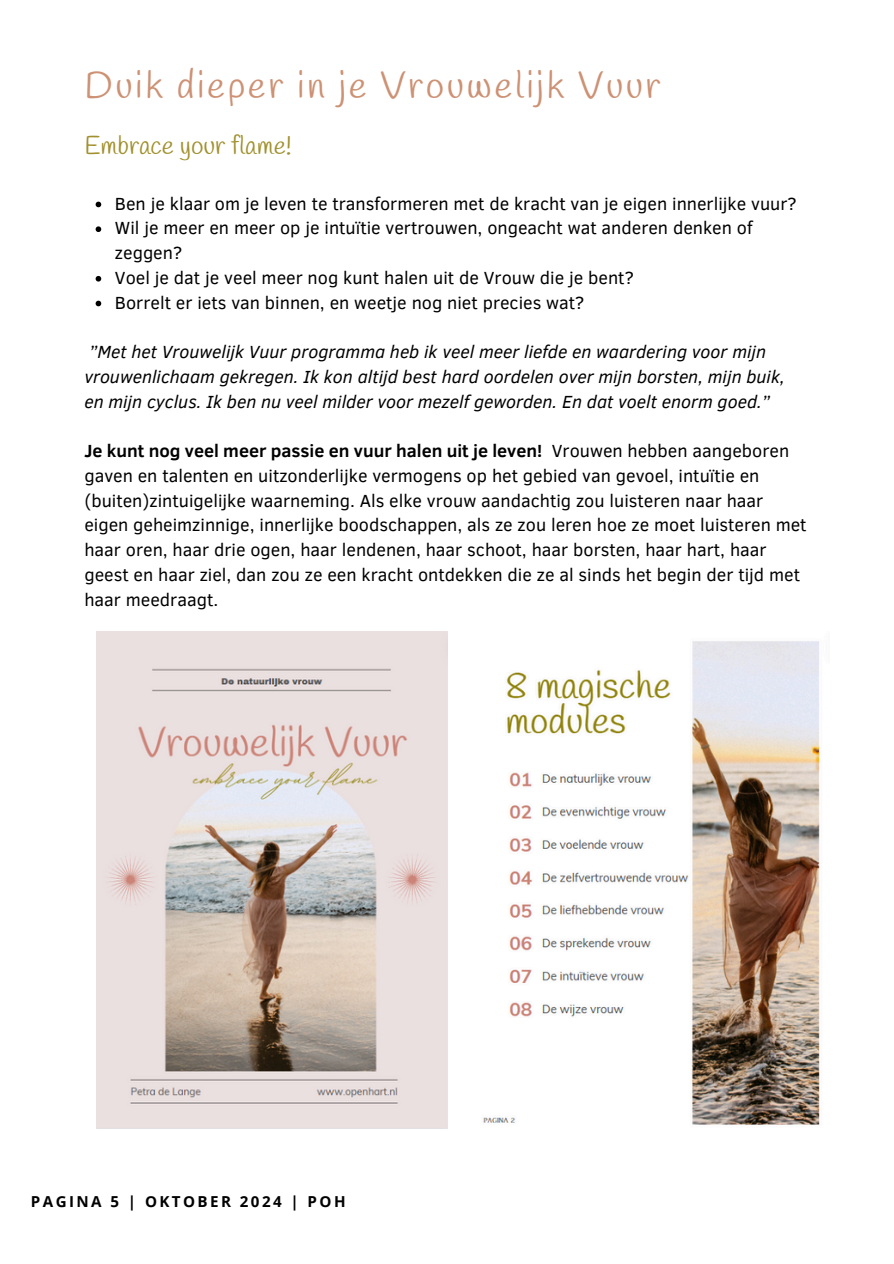
<style>
.page{position:relative;width:894px;height:1264px;background:#fff}
.page>*{position:absolute;margin:0;border:0;box-sizing:border-box;transform-origin:0 0}
.t1{font:37.5px "Handlee";letter-spacing:.07em;color:#cd9174}
.t2{font:25.5px "Handlee";color:#a1902d}
.t3{font:18px/24.8px "Clear Sans";color:#000}
.t4{font:italic 18px/24.8px "Clear Sans";color:#000}
.t5{font:700 15.15px "Open Sans";letter-spacing:.16em;color:#000}
.s1{font-weight:700}
</style>
<div class="page">
<img style="left:97px;top:631px;width:350px;height:496px">
<img style="left:483px;top:641px;width:337px;height:484px">
<svg style="left:96px;top:202px;width:5px;height:5px"></svg>
<svg style="left:96px;top:226px;width:5px;height:6px"></svg>
<svg style="left:96px;top:276px;width:5px;height:5px"></svg>
<svg style="left:96px;top:301px;width:5px;height:5px"></svg>
<h1 class="t1" style="left:84px;top:63px;width:577px">Duik dieper in je Vrouwelijk Vuur</h1>
<p class="t2" style="left:84px;top:130px;width:209px">Embrace your flame!</p>
<p class="t3" style="left:115px;top:190px;width:683px">Ben je klaar om je leven te transformeren met de kracht van je eigen innerlijke vuur?</p>
<p class="t3" style="left:115px;top:215px;width:639px">Wil je meer en meer op je intuïtie vertrouwen, ongeacht wat anderen denken of zeggen?</p>
<h3 class="t3" style="left:115px;top:264px;width:520px">Voel je dat je veel meer nog kunt halen uit de Vrouw die je bent?</h3>
<h3 class="t3" style="left:115px;top:289px;width:471px">Borrelt er iets van binnen, en weetje nog niet precies wat?</h3>
<p class="t4" style="left:84px;top:338px;width:701px">”Met het Vrouwelijk Vuur programma heb ik veel meer liefde en waardering voor mijn vrouwenlichaam gekregen. Ik kon altijd best hard oordelen over mijn borsten, mijn buik, en mijn cyclus. Ik ben nu veel milder voor mezelf geworden. En dat voelt enorm goed.”</p>
<p class="t3" style="left:84px;top:437px;width:723px"><span class="s1">Je kunt nog veel meer passie en vuur halen uit je leven!</span> Vrouwen hebben aangeboren gaven en talenten en uitzonderlijke vermogens op het gebied van gevoel, intuïtie en (buiten)zintuigelijke waarneming. Als elke vrouw aandachtig zou luisteren naar haar eigen geheimzinnige, innerlijke boodschappen, als ze zou leren hoe ze moet luisteren met haar oren, haar drie ogen, haar lendenen, haar schoot, haar borsten, haar hart, haar geest en haar ziel, dan zou ze een kracht ontdekken die ze al sinds het begin der tijd met</p>
<p class="t3" style="left:84px;top:586px;width:135px">haar meedraagt.</p>
<p class="t5" style="left:31px;top:1191px;width:316px">PAGINA 5 | OKTOBER 2024 | POH</p>
</div>
